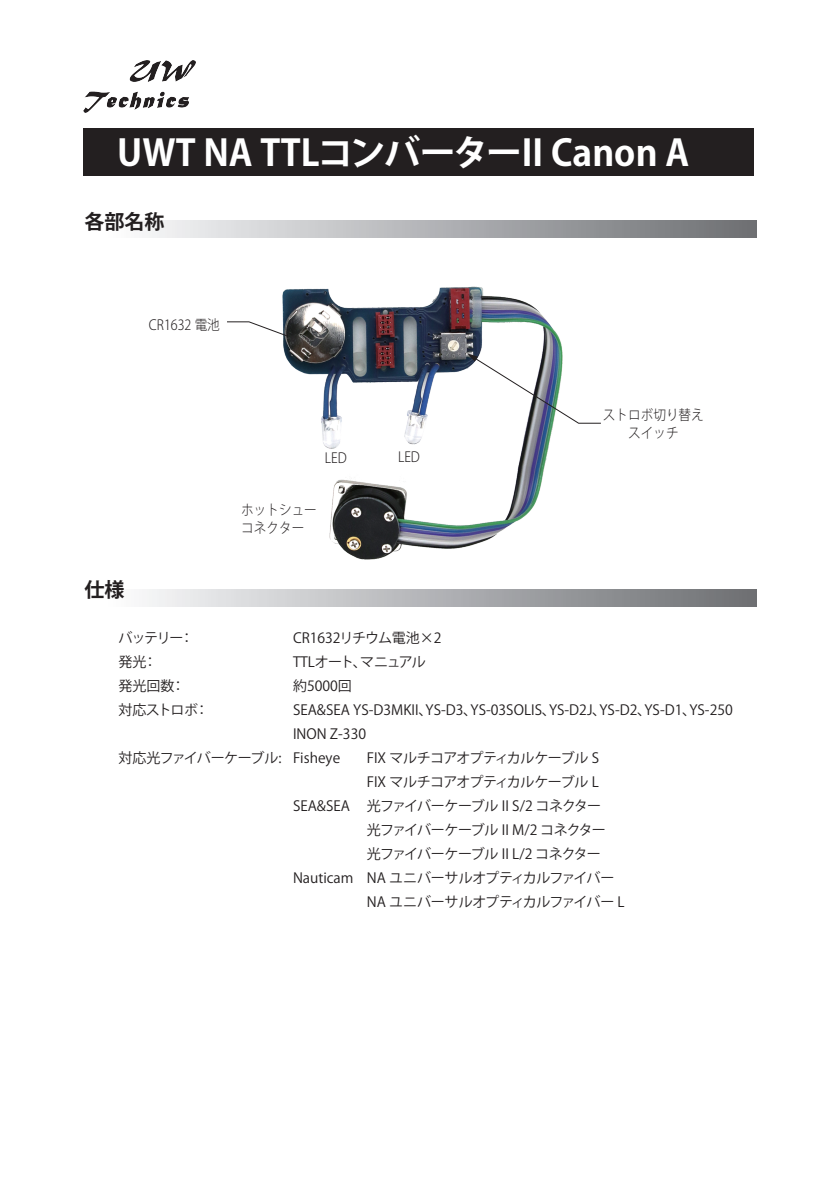
<style>
.page{position:relative;width:840px;height:1191px;background:#fff}
.page>*{position:absolute;margin:0;border:0;box-sizing:border-box;transform-origin:0 0}
.t1{font:700 36px "Koz Go Pro";color:#fff}
.t2{font:700 20px "Koz Go Pro";color:#231f20}
.t3{font:14px "Koz Go Pro";letter-spacing:-.02em;color:#231f20}
.t4{font:14px/24px "Koz Go Pro";color:#231f20}
.t5{font:14px "Koz Go Pro";letter-spacing:-.055em;color:#231f20}
.t6{font:300 14px/18px "Koz Go Pro";color:#231f20;text-align:center;scale:.9 1}
.t7{font:14px/24px "Koz Go Pro";letter-spacing:-.04em;color:#231f20}
</style>
<div class="page">
<img style="left:282px;top:286px;width:280px;height:273px">
<div style="left:105px;top:589px;width:651px;height:17px;background:linear-gradient(to right,#fcfcfd,#6c6e72)"></div>
<div style="left:105px;top:221px;width:651px;height:17px;background:linear-gradient(to right,#fcfcfd,#6c6e72)"></div>
<div style="left:83px;top:128px;width:670px;height:48px;background:#231f20"></div>
<svg style="left:467px;top:353px;width:134px;height:71px"></svg>
<img style="left:83px;top:61px;width:112px;height:52px">
<svg style="left:227px;top:321px;width:61px;height:16px"></svg>
<h1 class="t1" style="left:117px;top:130px;width:573px">UWT NA TTLコンバーターII Canon A</h1>
<h2 class="t2" style="left:84px;top:208px;width:81px">各部名称</h2>
<p class="t6" style="left:149px;top:316px;width:80px">CR1632 電池</p>
<h2 class="t2" style="left:84px;top:577px;width:41px">仕様</h2>
<p class="t6" style="left:325px;top:449px;width:26px">LED</p>
<p class="t6" style="left:398px;top:447px;width:26px">LED</p>
<p class="t6" style="left:241px;top:500px;width:86px;text-align:left">ホットシューコネクター</p>
<p class="t6" style="left:602px;top:406px;width:113px">ストロボ切り替えスイッチ</p>
<p class="t7" style="left:118px;top:626px;width:92px">バッテリー：発光：<br>発光回数：<br>対応ストロボ：</p>
<p class="t7" style="left:118px;top:746px;width:164px">対応光ファイバーケーブル:</p>
<p class="t4" style="left:293px;top:626px;width:441px">CR1632リチウム電池×2<br>TTLオート、マニュアル<br>約5000回<br>SEA&amp;SEA YS-D3MKII、YS-D3、YS-03SOLIS、YS-D2J、YS-D2、YS-D1、YS-250<br>INON Z-330<br>Fisheye</p>
<p class="t3" style="left:366px;top:749px;width:234px">FIX マルチコアオプティカルケーブル S</p>
<p class="t3" style="left:366px;top:773px;width:233px">FIX マルチコアオプティカルケーブル L</p>
<p class="t3" style="left:293px;top:797px;width:309px">SEA&amp;SEA 光ファイバーケーブル II S/2 コネクター</p>
<p class="t5" style="left:366px;top:821px;width:240px">光ファイバーケーブル II M/2 コネクター</p>
<p class="t5" style="left:366px;top:845px;width:235px">光ファイバーケーブル II L/2 コネクター</p>
<p class="t3" style="left:293px;top:869px;width:323px">Nauticam NA ユニバーサルオプティカルファイバー</p>
<p class="t3" style="left:366px;top:893px;width:259px">NA ユニバーサルオプティカルファイバー L</p>
</div>
